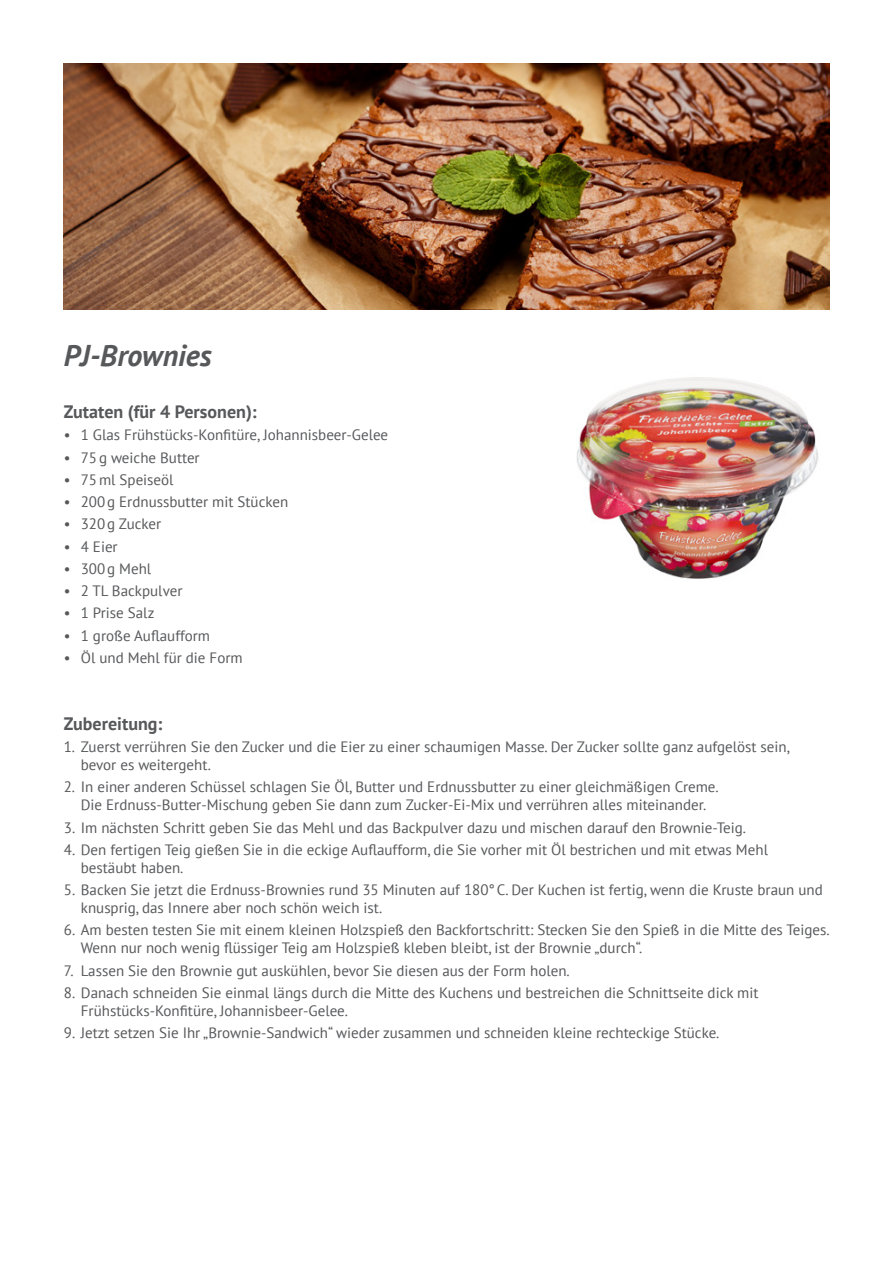
<style>
.page{position:relative;width:893px;height:1263px;background:#fff}
.page>*{position:absolute;margin:0;border:0;box-sizing:border-box;transform-origin:0 0}
.t1{font:italic 700 30px "PT Sans";color:#57585a}
.t2{font:700 18px "PT Sans";color:#57585a}
.t3{font:15px/18px "PT Sans";color:#57585a}
</style>
<div class="page">
<img style="left:64px;top:64px;width:765px;height:245px">
<img style="left:576px;top:377px;width:242px;height:202px">
<h1 class="t1" style="left:64px;top:336px;width:150px">PJ-Brownies</h1>
<p class="t2" style="left:64px;top:400px;width:194px">Zutaten (für 4 Personen):</p>
<p class="t3" style="left:64px;top:426px;width:326px">• 1 Glas Frühstücks-Konfitüre, Johannisbeer-Gelee</p>
<p class="t3" style="left:64px;top:448px;width:137px">• 75g weiche Butter</p>
<p class="t3" style="left:64px;top:470px;width:111px">• 75ml Speiseöl</p>
<p class="t3" style="left:64px;top:493px;width:226px">• 200g Erdnussbutter mit Stücken</p>
<p class="t3" style="left:64px;top:515px;width:99px">• 320g Zucker</p>
<p class="t3" style="left:64px;top:537px;width:55px">• 4 Eier</p>
<p class="t3" style="left:64px;top:559px;width:89px">• 300g Mehl</p>
<p class="t3" style="left:64px;top:582px;width:120px">• 2 TL Backpulver</p>
<p class="t3" style="left:64px;top:604px;width:92px">• 1 Prise Salz</p>
<p class="t3" style="left:64px;top:626px;width:148px">• 1 große Auflaufform</p>
<p class="t3" style="left:64px;top:648px;width:180px">• Öl und Mehl für die Form</p>
<p class="t2" style="left:64px;top:711px;width:100px">Zubereitung:</p>
<p class="t3" style="left:81px;top:737px;width:711px;text-indent:-17px">1. Zuerst verrühren Sie den Zucker und die Eier zu einer schaumigen Masse. Der Zucker sollte ganz aufgelöst sein, bevor es weitergeht.</p>
<p class="t3" style="left:64px;top:778px;width:656px;text-align:center">2. In einer anderen Schüssel schlagen Sie Öl, Butter und Erdnussbutter zu einer gleichmäßigen Creme.<br>Die Erdnuss-Butter-Mischung geben Sie dann zum Zucker-Ei-Mix und verrühren alles miteinander.</p>
<p class="t3" style="left:64px;top:818px;width:684px">3. Im nächsten Schritt geben Sie das Mehl und das Backpulver dazu und mischen darauf den Brownie-Teig.</p>
<p class="t3" style="left:81px;top:840px;width:689px;text-indent:-17px">4. Den fertigen Teig gießen Sie in die eckige Auflaufform, die Sie vorher mit Öl bestrichen und mit etwas Mehl bestäubt haben.</p>
<p class="t3" style="left:81px;top:880px;width:743px;text-indent:-17px">5. Backen Sie jetzt die Erdnuss-Brownies rund 35 Minuten auf 180°C. Der Kuchen ist fertig, wenn die Kruste braun und knusprig, das Innere aber noch schön weich ist.</p>
<p class="t3" style="left:81px;top:921px;width:750px;text-indent:-17px">6. Am besten testen Sie mit einem kleinen Holzspieß den Backfortschritt: Stecken Sie den Spieß in die Mitte des Teiges.<br>Wenn nur noch wenig flüssiger Teig am Holzspieß kleben bleibt, ist der Brownie „durch“.</p>
<p class="t3" style="left:64px;top:961px;width:507px">7. Lassen Sie den Brownie gut auskühlen, bevor Sie diesen aus der Form holen.</p>
<p class="t3" style="left:81px;top:983px;width:679px;text-indent:-17px">8. Danach schneiden Sie einmal längs durch die Mitte des Kuchens und bestreichen die Schnittseite dick mit<br>Frühstücks-Konfitüre, Johannisbeer-Gelee.</p>
<p class="t3" style="left:64px;top:1023px;width:657px">9. Jetzt setzen Sie Ihr „Brownie-Sandwich“ wieder zusammen und schneiden kleine rechteckige Stücke.</p>
</div>
